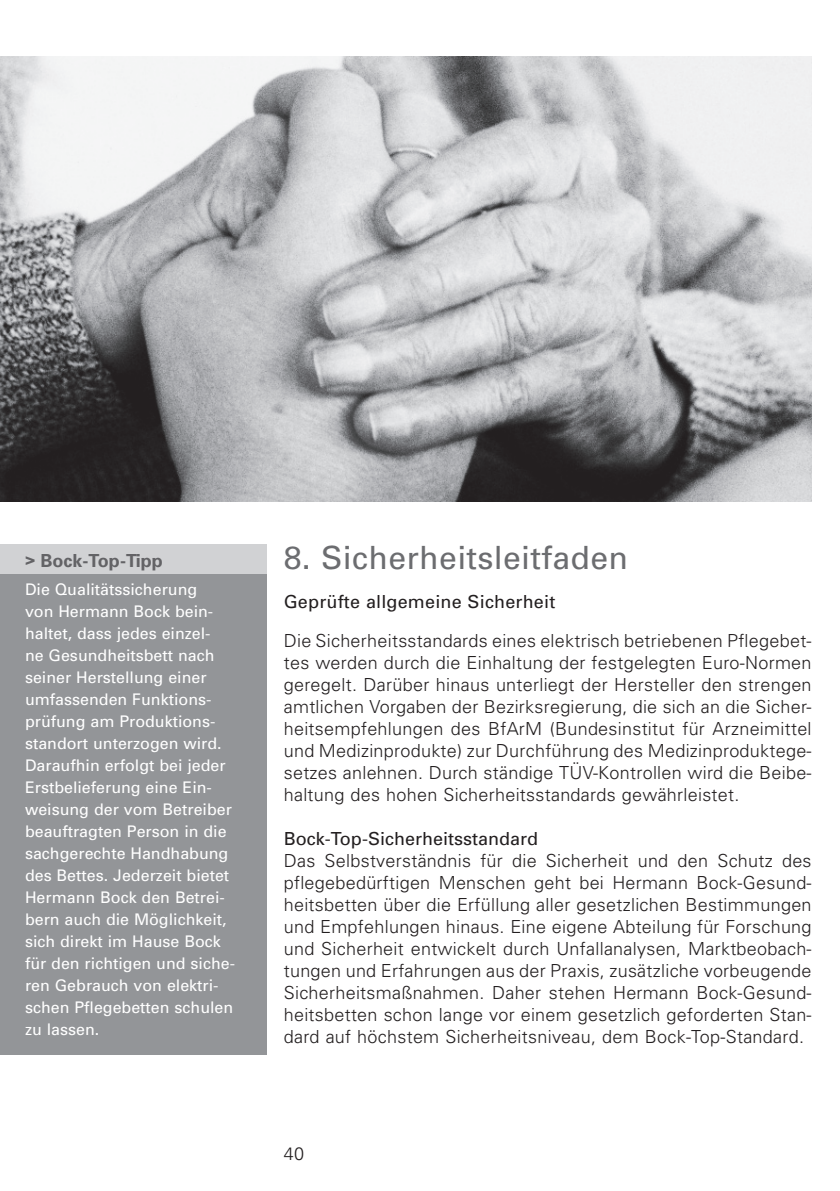
<style>
.page{position:relative;width:840px;height:1191px;background:#fff}
.page>*{position:absolute;margin:0;border:0;box-sizing:border-box;transform-origin:0 0}
.t1{font:32px "Univers";letter-spacing:.01em;color:#6c6d70}
.t2{font:300 18px/22px "Univers";letter-spacing:.015em;color:#231f20;text-align:justify}
.t3{font:18px "Univers";letter-spacing:.01em;color:#231f20}
.t4{font:700 18px "Univers";color:#636366}
.t5{font:16px/22px "Univers";color:#fff}
</style>
<div class="page">
<img style="left:0;top:57px;width:811px;height:444px">
<div style="left:0;top:544px;width:266px;height:31px;background:#d1d2d4"></div>
<div style="left:0;top:575px;width:266px;height:480px;background:#939598"></div>
<p class="t4" style="left:25px;top:554px;width:139px">&gt; Bock-Top-Tipp</p>
<p class="t5" style="left:25px;top:579px;width:211px">Die Qualitätssicherung<br>von Hermann Bock bein&shy;haltet, dass jedes einzel-<br>ne Gesundheitsbett nach seiner Herstellung einer umfassenden Funktions&shy;prüfung am Produktions&shy;standort unterzogen wird.<br>Daraufhin erfolgt bei jeder<br>Erstbelieferung eine Ein&shy;weisung der vom Betreiber beauftragten Person in die sachgerechte Handhabung des Bettes. Jederzeit bietet<br>Hermann Bock den Betrei&shy;bern auch die Möglichkeit, sich direkt im Hause Bock für den richtigen und siche&shy;ren Gebrauch von elektri&shy;schen Pflegebetten schulen zu lassen.</p>
<h1 class="t1" style="left:283px;top:546px;width:346px">8. Sicherheitsleitfaden</h1>
<p class="t3" style="left:283px;top:595px;width:273px">Geprüfte allgemeine Sicherheit</p>
<p class="t2" style="left:283px;top:631px;width:529px">Die Sicherheitsstandards eines elektrisch betriebenen Pflegebet&shy;tes werden durch die Einhaltung der festgelegten Euro-Normen geregelt. Darüber hinaus unterliegt der Hersteller den strengen amtlichen Vorgaben der Bezirksregierung, die sich an die Sicher&shy;heitsempfehlungen des BfArM (Bundesinstitut für Arzneimittel und Medizinprodukte) zur Durchführung des Medizinproduktege&shy;setzes anlehnen. Durch ständige TÜV-Kontrollen wird die Beibe&shy;haltung des hohen Sicherheitsstandards gewährleistet.</p>
<p class="t3" style="left:283px;top:832px;width:256px">Bock-Top-Sicherheitsstandard</p>
<p class="t2" style="left:283px;top:851px;width:529px">Das Selbstverständnis für die Sicherheit und den Schutz des pflegebedürftigen Menschen geht bei Hermann Bock-Gesund&shy;heitsbetten über die Erfüllung aller gesetzlichen Bestimmungen und Empfehlungen hinaus. Eine eigene Abteilung für Forschung und Sicherheit entwickelt durch Unfallanalysen, Marktbeobach&shy;tungen und Erfahrungen aus der Praxis, zusätzliche vorbeugende Sicherheitsmaßnahmen. Daher stehen Hermann Bock-Gesund&shy;heitsbetten schon lange vor einem gesetzlich geforderten Stan&shy;dard auf höchstem Sicherheitsniveau, dem Bock-Top-Standard.</p>
<p class="t2" style="left:283px;top:1144px;width:22px">40</p>
</div>
